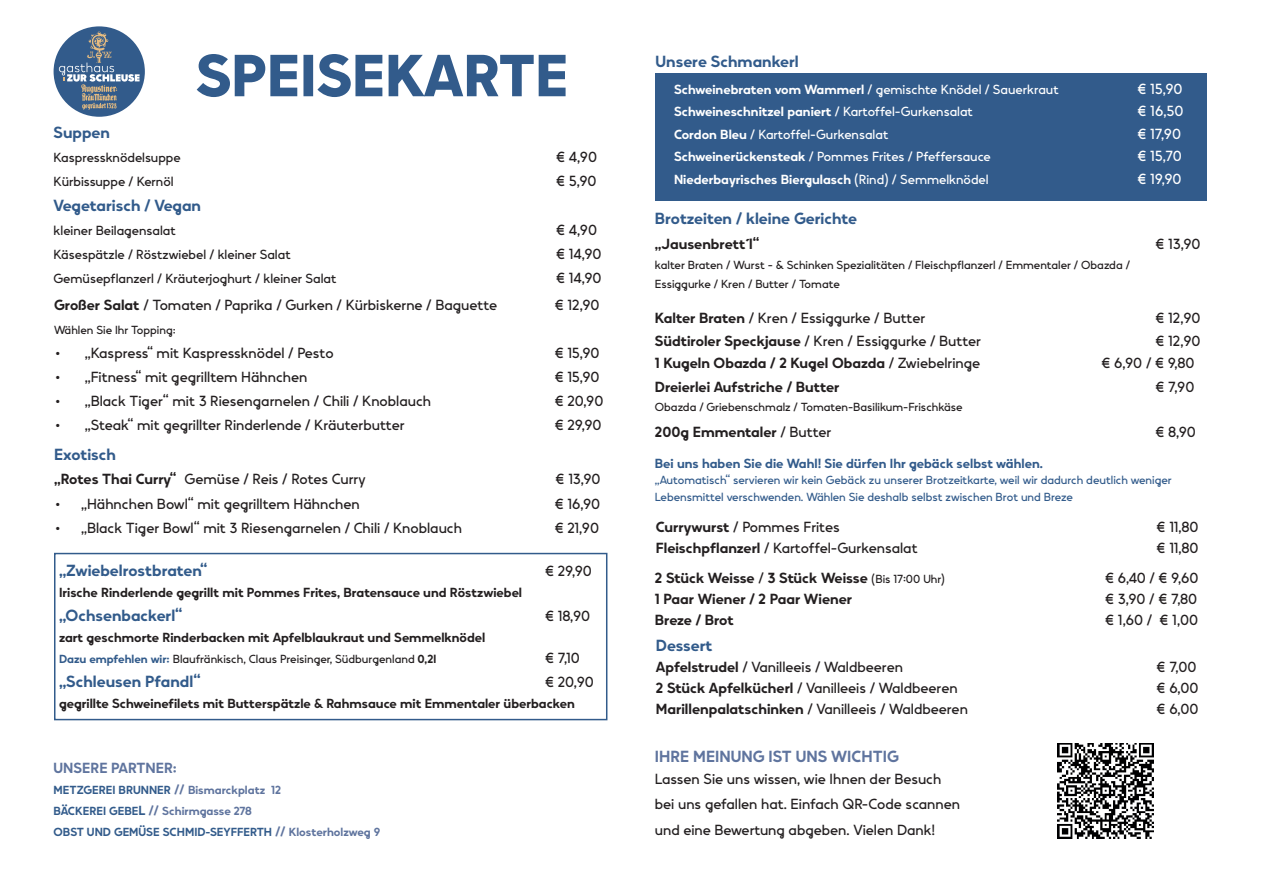
<style>
.page{position:relative;width:1263px;height:893px;background:#fff}
.page>*{position:absolute;margin:0;border:0;box-sizing:border-box;transform-origin:0 0}
.t1{font:700 16.5px "Vary";color:#325b8b}
.t2{font:700 16.5px "Vary";color:#5f749e}
.t3{font:15px/25.5px "Vary";color:#231f20}
.t4{font:700 15px "Vary";color:#231f20}
.t5{font:15px "Vary";letter-spacing:-.01em;color:#fff}
.t6{font:700 15px "Vary";color:#5f749e}
.t7{font:700 13.5px "Vary";color:#231f20}
.t8{font:13.5px "Vary";color:#231f20}
.t9{font:13.5px "Vary";color:#fff}
.t10{font:700 13.5px "Vary";color:#fff}
.t11{font:700 13.5px "Vary";color:#325b8b}
.t12{font:12px/19.5px "Vary";color:#231f20}
.t13{font:12px/16.5px "Vary";color:#325b8b}
.t14{font:700 12px/21px "Vary";color:#325b8b}
.s1{font-weight:700}
.s2{font-weight:700;color:#325b8b}
.s3{font-size:13.5px;color:#5f749e}
.s4{color:#5f749e}
.s5{font-size:13.5px}
.s6{font-weight:400}
.s7{font-weight:400;font-size:12px}
</style>
<div class="page">
<div style="left:655px;top:73px;width:552px;height:128px;background:#325b8b"></div>
<div style="left:54px;top:26px;width:91px;height:91px;background:#325b8b;border-radius:50%"></div>
<svg style="left:59px;top:32px;width:81px;height:78px"></svg>
<svg style="left:197px;top:54px;width:369px;height:43px"></svg>
<div style="left:54px;top:553px;width:553px;height:167px;border:2px solid #325b8b"></div>
<img style="left:1058px;top:743px;width:95px;height:95px">
<p class="t1" style="left:54px;top:119px;width:58px">Suppen</p>
<p class="t8" style="left:54px;top:147px;width:129px">Kaspressknödelsuppe</p>
<p class="t3" style="left:556px;top:143px;width:42px">€ 4,90</p>
<p class="t8" style="left:54px;top:171px;width:122px">Kürbissuppe / Kernöl</p>
<p class="t3" style="left:556px;top:167px;width:42px">€ 5,90</p>
<p class="t1" style="left:54px;top:192px;width:149px">Vegetarisch / Vegan</p>
<p class="t8" style="left:54px;top:219px;width:124px">kleiner Beilagensalat</p>
<p class="t3" style="left:556px;top:216px;width:42px">€ 4,90</p>
<p class="t8" style="left:54px;top:243px;width:239px">Käsespätzle / Röstzwiebel / kleiner Salat</p>
<p class="t3" style="left:556px;top:240px;width:47px">€ 14,90</p>
<p class="t8" style="left:54px;top:267px;width:284px">Gemüsepflanzerl / Kräuterjoghurt / kleiner Salat</p>
<p class="t3" style="left:556px;top:264px;width:47px">€ 14,90</p>
<p class="t3" style="left:54px;top:290px;width:445px"><span class="s1">Großer Salat</span> / Tomaten / Paprika / Gurken / Kürbiskerne / Baguette</p>
<p class="t3" style="left:555px;top:290px;width:46px">€ 12,90</p>
<p class="t12" style="left:54px;top:319px;width:123px">Wählen Sie Ihr Topping:</p>
<p class="t3" style="left:54px;top:338px;width:281px">• „Kaspress“ mit Kaspressknödel / Pesto</p>
<p class="t3" style="left:555px;top:338px;width:46px">€ 15,90</p>
<p class="t3" style="left:54px;top:362px;width:255px">• „Fitness“ mit gegrilltem Hähnchen</p>
<p class="t3" style="left:555px;top:362px;width:46px">€ 15,90</p>
<p class="t3" style="left:54px;top:386px;width:379px">• „Black Tiger“ mit 3 Riesengarnelen / Chili / Knoblauch</p>
<p class="t3" style="left:555px;top:386px;width:50px">€ 20,90</p>
<p class="t3" style="left:54px;top:410px;width:352px">• „Steak“ mit gegrillter Rinderlende / Kräuterbutter</p>
<p class="t3" style="left:555px;top:410px;width:48px">€ 29,90</p>
<p class="t1" style="left:54px;top:441px;width:63px">Exotisch</p>
<p class="t3" style="left:54px;top:465px;width:313px"><span class="s1">„Rotes Thai Curry“</span> Gemüse / Reis / Rotes Curry</p>
<p class="t3" style="left:556px;top:465px;width:46px">€ 13,90</p>
<p class="t3" style="left:54px;top:490px;width:307px">• „Hähnchen Bowl“ mit gegrilltem Hähnchen</p>
<p class="t3" style="left:555px;top:490px;width:47px">€ 16,90</p>
<p class="t3" style="left:54px;top:514px;width:410px">• „Black Tiger Bowl“ mit 3 Riesengarnelen / Chili / Knoblauch</p>
<p class="t3" style="left:555px;top:514px;width:46px">€ 21,90</p>
<p class="t1" style="left:59px;top:556px;width:150px">„Zwiebelrostbraten“</p>
<p class="t3" style="left:545px;top:556px;width:48px">€ 29,90</p>
<p class="t7" style="left:59px;top:581px;width:465px">Irische Rinderlende gegrillt mit Pommes Frites, Bratensauce und Röstzwiebel</p>
<p class="t1" style="left:59px;top:601px;width:125px">„Ochsenbackerl“</p>
<p class="t3" style="left:545px;top:601px;width:47px">€ 18,90</p>
<p class="t7" style="left:59px;top:626px;width:428px">zart geschmorte Rinderbacken mit Apfelblaukraut und Semmelknödel</p>
<p class="t12" style="left:59px;top:648px;width:379px"><span class="s2">Dazu empfehlen wir:</span> Blaufränkisch, Claus Preisinger, Südburgenland <span class="s1">0,2l</span></p>
<p class="t3" style="left:545px;top:643px;width:36px">€ 7,10</p>
<p class="t1" style="left:59px;top:667px;width:143px">„Schleusen Pfandl“</p>
<p class="t3" style="left:545px;top:667px;width:50px">€ 20,90</p>
<p class="t7" style="left:59px;top:692px;width:517px">gegrillte Schweinefilets mit Butterspätzle &amp; Rahmsauce mit Emmentaler überbacken</p>
<p class="t6" style="left:54px;top:755px;width:125px">UNSERE PARTNER:</p>
<p class="t14" style="left:54px;top:778px;width:328px">METZGEREI BRUNNER <span class="s3">//</span> <span class="s4">Bismarckplatz 12<br></span>BÄCKEREI GEBE<span class="s5">L</span> <span class="s3">//</span> <span class="s4">Schirmgasse 278<br></span>OBST UND GEMÜSE SCHMID-SEYFFERTH <span class="s3">//</span> <span class="s4">Klosterholzweg 9</span></p>
<p class="t1" style="left:656px;top:48px;width:145px">Unsere Schmankerl</p>
<p class="t9" style="left:674px;top:78px;width:386px"><span class="s1">Schweinebraten vom Wammerl</span> / gemischte Knödel / Sauerkraut</p>
<p class="t5" style="left:1137px;top:76px;width:46px">€ 15,90</p>
<p class="t10" style="left:674px;top:100px;width:300px">Schweineschnitzel paniert <span class="s6">/ Kartoffel-Gurkensalat</span></p>
<p class="t5" style="left:1137px;top:99px;width:47px">€ 16,50</p>
<p class="t9" style="left:674px;top:123px;width:216px"><span class="s1">Cordon Bleu</span> / Kartoffel-Gurkensalat</p>
<p class="t5" style="left:1137px;top:121px;width:45px">€ 17,90</p>
<p class="t9" style="left:674px;top:145px;width:318px"><span class="s1">Schweinerückensteak</span> / Pommes Frites / Pfeffersauce</p>
<p class="t5" style="left:1137px;top:144px;width:46px">€ 15,70</p>
<p class="t10" style="left:674px;top:168px;width:316px">Niederbayrisches Biergulasch <span class="s6">(Rind) / Semmelknödel</span></p>
<p class="t5" style="left:1137px;top:166px;width:46px">€ 19,90</p>
<p class="t1" style="left:655px;top:204px;width:204px">Brotzeiten / kleine Gerichte</p>
<p class="t4" style="left:655px;top:232px;width:106px">„Jausenbrett´l“</p>
<p class="t3" style="left:1155px;top:230px;width:46px">€ 13,90</p>
<p class="t12" style="left:655px;top:254px;width:477px">kalter Braten / Wurst - &amp; Schinken Spezialitäten / Fleischpflanzerl / Emmentaler / Obazda /<br>Essiggurke / Kren / Butter / Tomate</p>
<p class="t3" style="left:655px;top:304px;width:272px"><span class="s1">Kalter Braten</span> / Kren / Essiggurke / Butter</p>
<p class="t3" style="left:1155px;top:304px;width:46px">€ 12,90</p>
<p class="t3" style="left:655px;top:326px;width:328px"><span class="s1">Südtiroler Speckjause</span> / Kren / Essiggurke / Butter</p>
<p class="t3" style="left:1155px;top:326px;width:46px">€ 12,90</p>
<p class="t4" style="left:655px;top:350px;width:327px">1 Kugeln Obazda / 2 Kugel Obazda <span class="s6">/ Zwiebelringe</span></p>
<p class="t3" style="left:1101px;top:349px;width:95px">€ 6,90 / € 9,80</p>
<p class="t4" style="left:655px;top:374px;width:186px">Dreierlei Aufstriche / Butter</p>
<p class="t3" style="left:1155px;top:372px;width:40px">€ 7,90</p>
<p class="t12" style="left:655px;top:396px;width:309px">Obazda / Griebenschmalz / Tomaten-Basilikum-Frischkäse</p>
<p class="t4" style="left:655px;top:419px;width:178px">200g Emmentaler <span class="s6">/ Butter</span></p>
<p class="t3" style="left:1155px;top:417px;width:42px">€ 8,90</p>
<p class="t11" style="left:655px;top:451px;width:389px">Bei uns haben Sie die Wahl! Sie dürfen Ihr gebäck selbst wählen.</p>
<p class="t13" style="left:655px;top:471px;width:518px">„Automatisch“ servieren wir kein Gebäck zu unserer Brotzeitkarte, weil wir dadurch deutlich weniger<br>Lebensmittel verschwenden. Wählen Sie deshalb selbst zwischen Brot und Breze</p>
<p class="t3" style="left:656px;top:513px;width:185px"><span class="s1">Currywurst</span> / Pommes Frites</p>
<p class="t3" style="left:1157px;top:513px;width:43px">€ 11,80</p>
<p class="t3" style="left:656px;top:534px;width:263px"><span class="s1">Fleischpflanzerl</span> / Kartoffel-Gurkensalat</p>
<p class="t3" style="left:1157px;top:534px;width:43px">€ 11,80</p>
<p class="t4" style="left:655px;top:565px;width:291px">2 Stück Weisse <span class="s6">/</span> 3 Stück Weisse <span class="s7">(Bis 17:00 Uhr)</span></p>
<p class="t3" style="left:1105px;top:564px;width:95px">€ 6,40 / € 9,60</p>
<p class="t4" style="left:655px;top:586px;width:199px">1 Paar Wiener / 2 Paar Wiener</p>
<p class="t3" style="left:1105px;top:585px;width:94px">€ 3,90 / € 7,80</p>
<p class="t4" style="left:655px;top:607px;width:81px">Breze / Brot</p>
<p class="t3" style="left:1105px;top:606px;width:94px">€ 1,60 / € 1,00</p>
<p class="t1" style="left:656px;top:631px;width:58px">Dessert</p>
<p class="t3" style="left:656px;top:652px;width:249px"><span class="s1">Apfelstrudel</span> / Vanilleeis / Waldbeeren</p>
<p class="t3" style="left:1157px;top:652px;width:42px">€ 7,00</p>
<p class="t3" style="left:656px;top:673px;width:303px"><span class="s1">2 Stück Apfelkücherl</span> / Vanilleeis / Waldbeeren</p>
<p class="t3" style="left:1157px;top:673px;width:44px">€ 6,00</p>
<p class="t3" style="left:656px;top:694px;width:313px"><span class="s1">Marillenpalatschinken</span> / Vanilleeis / Waldbeeren</p>
<p class="t3" style="left:1157px;top:694px;width:44px">€ 6,00</p>
<p class="t2" style="left:655px;top:742px;width:245px">IHRE MEINUNG IST UNS WICHTIG</p>
<p class="t3" style="left:655px;top:764px;width:307px">Lassen Sie uns wissen, wie Ihnen der Besuch bei uns gefallen hat. Einfach QR-Code scannen und eine Bewertung abgeben. Vielen Dank!</p>
</div>
